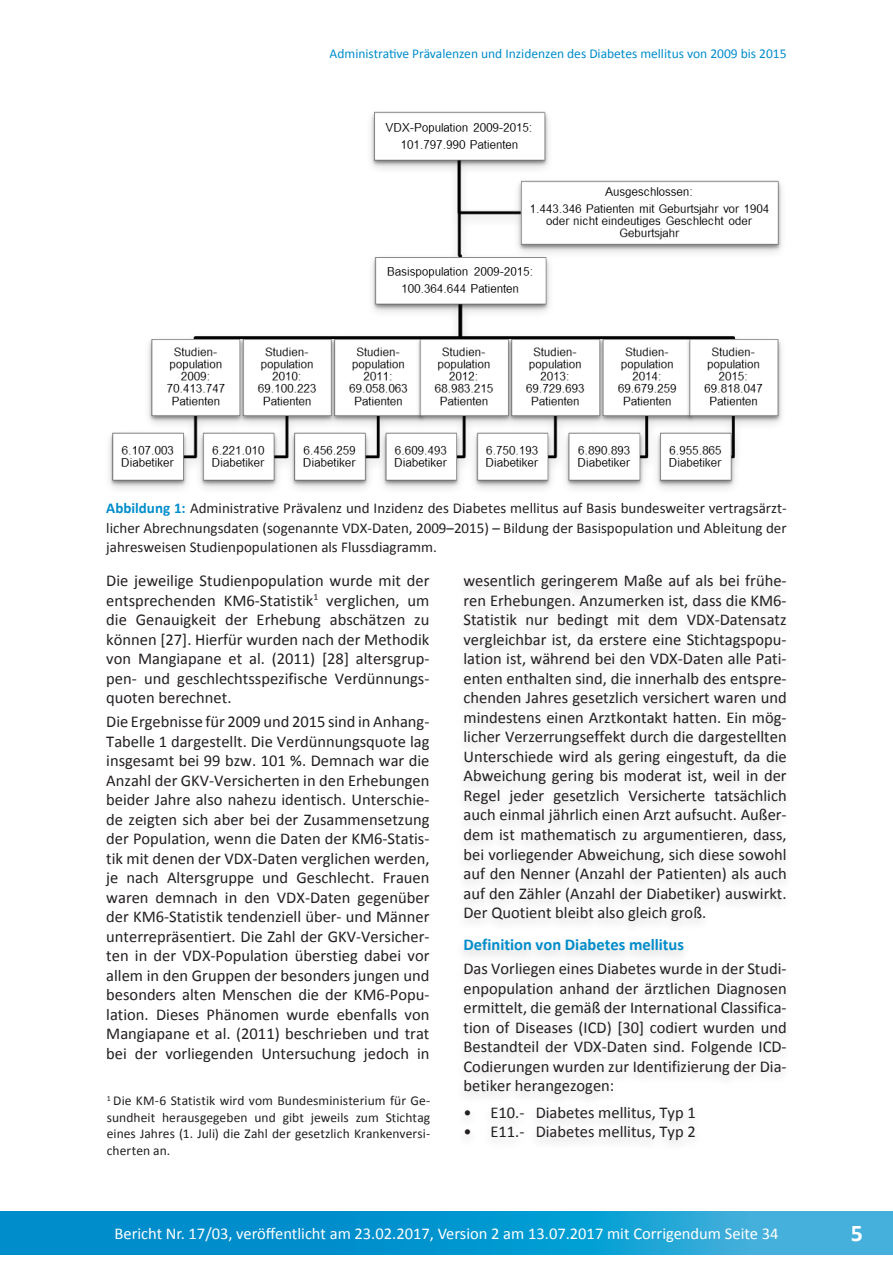
<style>
.page{position:relative;width:893px;height:1263px;background:#fff}
.page>*{position:absolute;margin:0;border:0;box-sizing:border-box;transform-origin:0 0}
.t1{font:700 24px "Calibri";color:#fff}
.TabellenAbbildungsun{font:16.5px/19.5px "Calibri";color:#231f20;text-align:justify}
.t2{font:16.5px "Calibri";color:#fff}
.TabellenAbbildungsun-2{font:700 16.5px "Calibri";color:#008dcb}
.Fließtext{font:15px/19.5px "Calibri";color:#231f20;text-align:justify}
.TabellenAbbildungsun-3{font:13.5px/16.5px "Calibri";letter-spacing:.005em;color:#231f20;text-align:justify}
.t3{font:13.5px "Calibri";color:#008dcb}
.s1{font-weight:700;color:#008dcb}
</style>
<div class="page">
<img style="left:109px;top:111px;width:673px;height:378px">
<svg style="left:0;top:1212px;width:893px;height:42px;background:#119ad1"></svg>
<div style="left:456px;top:571px;width:339px;height:582px;background:#f9f9f9"></div>
<p class="t3" style="left:330px;top:45px;width:458px">Administrative Prävalenzen und Inzidenzen des Diabetes mellitus von 2009 bis 2015</p>
<p class="Fließtext" style="left:106px;top:499px;width:682px"><span class="s1">Abbildung 1:</span> Administrative Prävalenz und Inzidenz des Diabetes mellitus auf Basis bundesweiter vertragsärzt&shy;licher Abrechnungsdaten (sogenannte VDX-Daten, 2009–2015) – Bildung der Basispopulation und Ableitung der jahresweisen Studienpopulationen als Flussdiagramm.</p>
<p class="TabellenAbbildungsun" style="left:106px;top:571px;width:325px">Die jeweilige Studienpopulation wurde mit der entsprechenden KM6-Statistik<sup>1</sup> verglichen, um die Genauigkeit der Erhebung abschätzen zu können [27]. Hierfür wurden nach der Methodik von Mangiapane et al. (2011) [28] altersgrup&shy;pen- und geschlechtsspezifische Verdünnungs&shy;quoten berechnet.</p>
<p class="TabellenAbbildungsun" style="left:106px;top:712px;width:325px">Die Ergebnisse für 2009 und 2015 sind in Anhang-Tabelle 1 dargestellt. Die Verdünnungsquote lag insgesamt bei 99 bzw. 101 %. Demnach war die Anzahl der GKV-Versicherten in den Erhebungen beider Jahre also nahezu identisch. Unterschie&shy;de zeigten sich aber bei der Zusammensetzung der Population, wenn die Daten der KM6-Statis&shy;tik mit denen der VDX-Daten verglichen werden, je nach Altersgruppe und Geschlecht. Frauen waren demnach in den VDX-Daten gegenüber der KM6-Statistik tendenziell über- und Männer unterrepräsentiert. Die Zahl der GKV-Versicher&shy;ten in der VDX-Population überstieg dabei vor allem in den Gruppen der besonders jungen und besonders alten Menschen die der KM6-Popu&shy;lation. Dieses Phänomen wurde ebenfalls von Mangiapane et al. (2011) beschrieben und trat bei der vorliegenden Untersuchung jedoch in</p>
<p class="TabellenAbbildungsun-3" style="left:107px;top:1092px;width:325px"><sup>1</sup> Die KM-6 Statistik wird vom Bundesministerium für Ge&shy;sundheit herausgegeben und gibt jeweils zum Stichtag eines Jahres (1. Juli) die Zahl der gesetzlich Krankenversi&shy;cherten an.</p>
<p class="TabellenAbbildungsun" style="left:463px;top:571px;width:325px">wesentlich geringerem Maße auf als bei frühe&shy;ren Erhebungen. Anzumerken ist, dass die KM6- Statistik nur bedingt mit dem VDX-Datensatz vergleichbar ist, da erstere eine Stichtagspopu&shy;lation ist, während bei den VDX-Daten alle Pati&shy;enten enthalten sind, die innerhalb des entspre&shy;chenden Jahres gesetzlich versichert waren und mindestens einen Arztkontakt hatten. Ein mög&shy;licher Verzerrungseffekt durch die dargestellten Unterschiede wird als gering eingestuft, da die Abweichung gering bis moderat ist, weil in der Regel jeder gesetzlich Versicherte tatsächlich auch einmal jährlich einen Arzt aufsucht. Außer&shy;dem ist mathematisch zu argumentieren, dass, bei vorliegender Abweichung, sich diese sowohl auf den Nenner (Anzahl der Patienten) als auch auf den Zähler (Anzahl der Diabetiker) auswirkt.<br>Der Quotient bleibt also gleich groß.</p>
<p class="TabellenAbbildungsun-2" style="left:463px;top:934px;width:222px">Definition von Diabetes mellitus</p>
<p class="TabellenAbbildungsun" style="left:463px;top:959px;width:325px">Das Vorliegen eines Diabetes wurde in der Studi&shy;enpopulation anhand der ärztlichen Diagnosen ermittelt, die gemäß der International Classifica&shy;tion of Diseases (ICD) [30] codiert wurden und Bestandteil der VDX-Daten sind. Folgende ICD-Codierungen wurden zur Identifizierung der Dia&shy;betiker herangezogen:</p>
<p class="TabellenAbbildungsun" style="left:463px;top:1103px;width:234px">• E10.- Diabetes mellitus, Typ 1</p>
<p class="TabellenAbbildungsun" style="left:463px;top:1122px;width:234px">• E11.- Diabetes mellitus, Typ 2</p>
<p class="t2" style="left:114px;top:1223px;width:665px">Bericht Nr. 17/03, veröffentlicht am 23.02.2017, Version 2 am 13.07.2017 mit Corrigendum Seite 34</p>
<h1 class="t1" style="left:851px;top:1218px;width:14px">5</h1>
</div>
